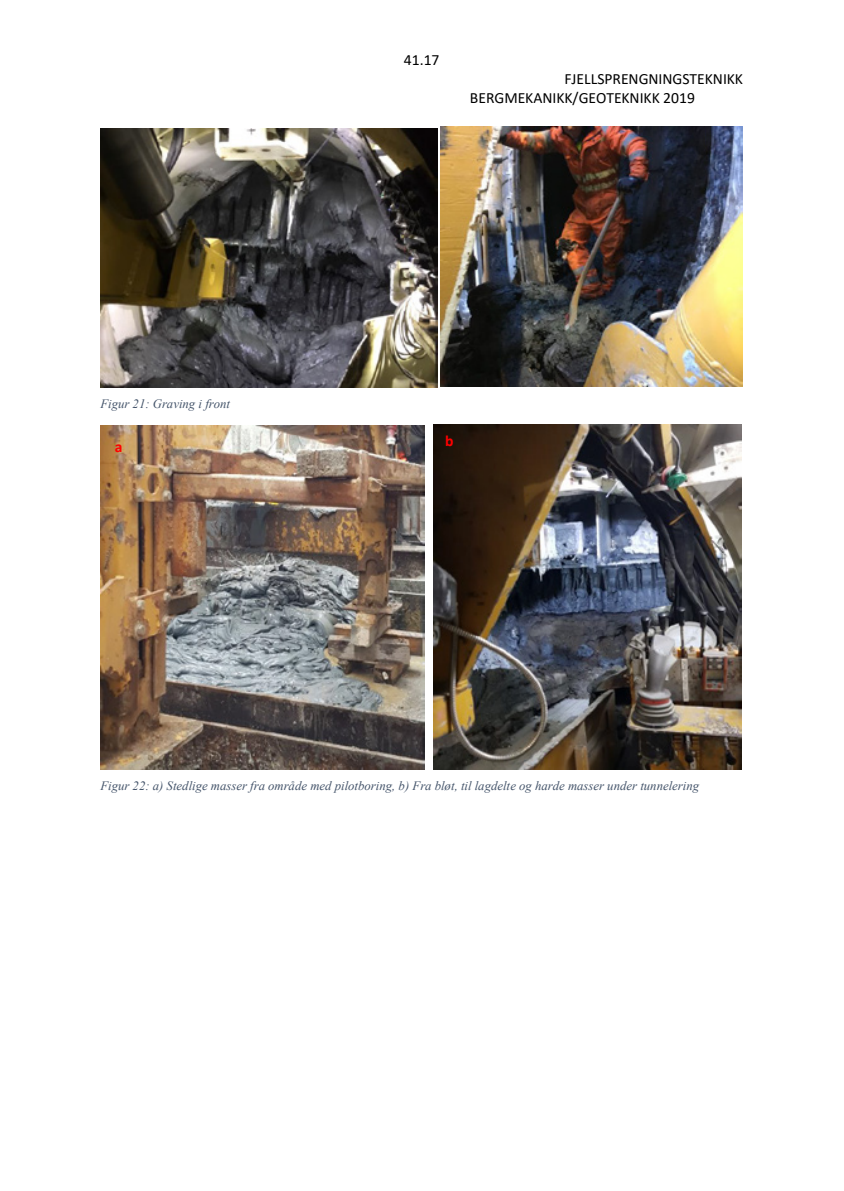
<style>
.page{position:relative;width:844px;height:1191px;background:#fff}
.page>*{position:absolute;margin:0;border:0;box-sizing:border-box;transform-origin:0 0}
.t1{font:15.58px/19.1px "Calibri";color:#000}
.t2{font:700 15.58px "Calibri";color:#f00}
.t3{font:italic 12.78px "Times New Roman";color:#44546a}
</style>
<div class="page">
<img style="left:100px;top:128px;width:337px;height:259px">
<img style="left:441px;top:126px;width:301px;height:261px">
<img style="left:100px;top:425px;width:325px;height:344px">
<img style="left:433px;top:425px;width:308px;height:344px">
<p class="t3" style="left:100px;top:395px;width:131px">Figur 21: Graving i front</p>
<p class="t2" style="left:115px;top:436px;width:9px">a</p>
<p class="t1" style="left:404px;top:50px;width:37px">41.17</p>
<p class="t1" style="left:470px;top:69px;width:274px;text-indent:94px">FJELLSPRENGNINGSTEKNIKK<br>BERGMEKANIKK/GEOTEKNIKK 2019</p>
<p class="t2" style="left:445px;top:430px;width:10px">b</p>
<p class="t3" style="left:100px;top:777px;width:600px">Figur 22: a) Stedlige masser fra område med pilotboring, b) Fra bløt, til lagdelte og harde masser under tunnelering</p>
</div>
